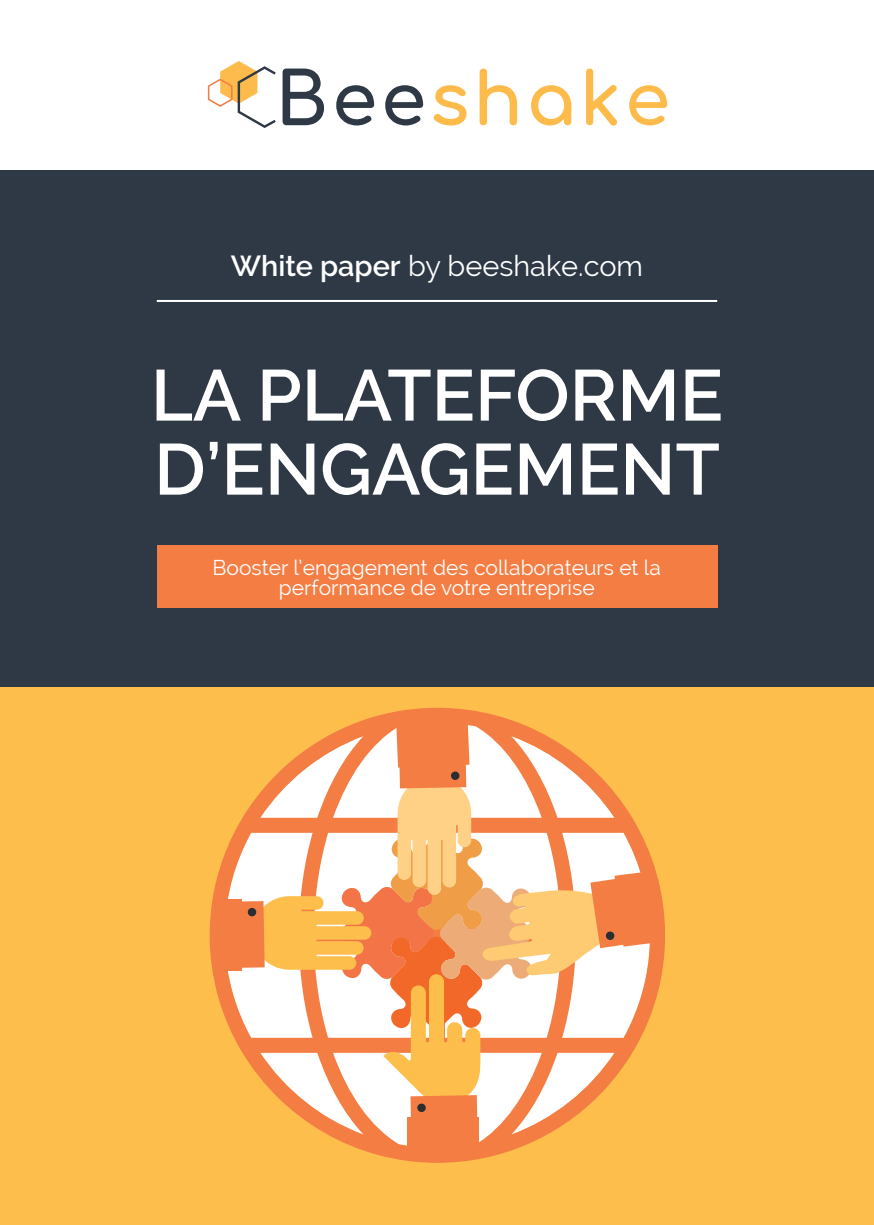
<style>
.page{position:relative;width:874px;height:1225px;background:#fff}
.page>*{position:absolute;margin:0;border:0;box-sizing:border-box;transform-origin:0 0}
.t1{font:600 72px "Raleway";color:#fff}
.t2{font:600 71.8px "Raleway";color:#fff}
.t3{font:28.8px "Raleway";color:#fff}
.t4{font:21px "Raleway";color:#fff}
.s1{font-weight:600}
</style>
<div class="page">
<div style="left:0;top:686px;width:873px;height:539px;background:#fdbe4c"></div>
<svg style="left:336px;top:85px;width:38px;height:40px"></svg>
<svg style="left:586px;top:69px;width:30px;height:57px"></svg>
<svg style="left:629px;top:85px;width:37px;height:40px"></svg>
<svg style="left:531px;top:85px;width:40px;height:40px"></svg>
<svg style="left:433px;top:85px;width:33px;height:40px"></svg>
<svg style="left:385px;top:85px;width:38px;height:40px"></svg>
<svg style="left:282px;top:69px;width:42px;height:56px"></svg>
<svg style="left:479px;top:69px;width:38px;height:56px"></svg>
<svg style="left:208px;top:61px;width:67px;height:67px"></svg>
<div style="left:0;top:170px;width:873px;height:516px;background:#2e3945"></div>
<hr style="left:157px;top:300px;width:559px;height:2px;background:#fff">
<div style="left:157px;top:545px;width:559px;height:62px;background:#f47d44"></div>
<svg style="left:209px;top:830px;width:355px;height:331px"></svg>
<svg style="left:236px;top:708px;width:427px;height:416px"></svg>
<div style="left:407px;top:1117px;width:71px;height:45px;background:#f47d44"></div>
<div style="left:210px;top:899px;width:31px;height:72px;background:#f47d44"></div>
<svg style="left:605px;top:931px;width:9px;height:9px"></svg>
<p class="t3" style="left:231px;top:249px;width:413px"><span class="s1">White paper</span> by beeshake.com</p>
<p class="t2" style="left:151px;top:354px;width:573px">LA PLATEFORME</p>
<p class="t1" style="left:154px;top:428px;width:567px">D’ENGAGEMENT</p>
<p class="t4" style="left:212px;top:555px;width:449px">Booster l’engagement des collaborateurs et la</p>
<p class="t4" style="left:279px;top:575px;width:317px">performance de votre entreprise</p>
</div>
